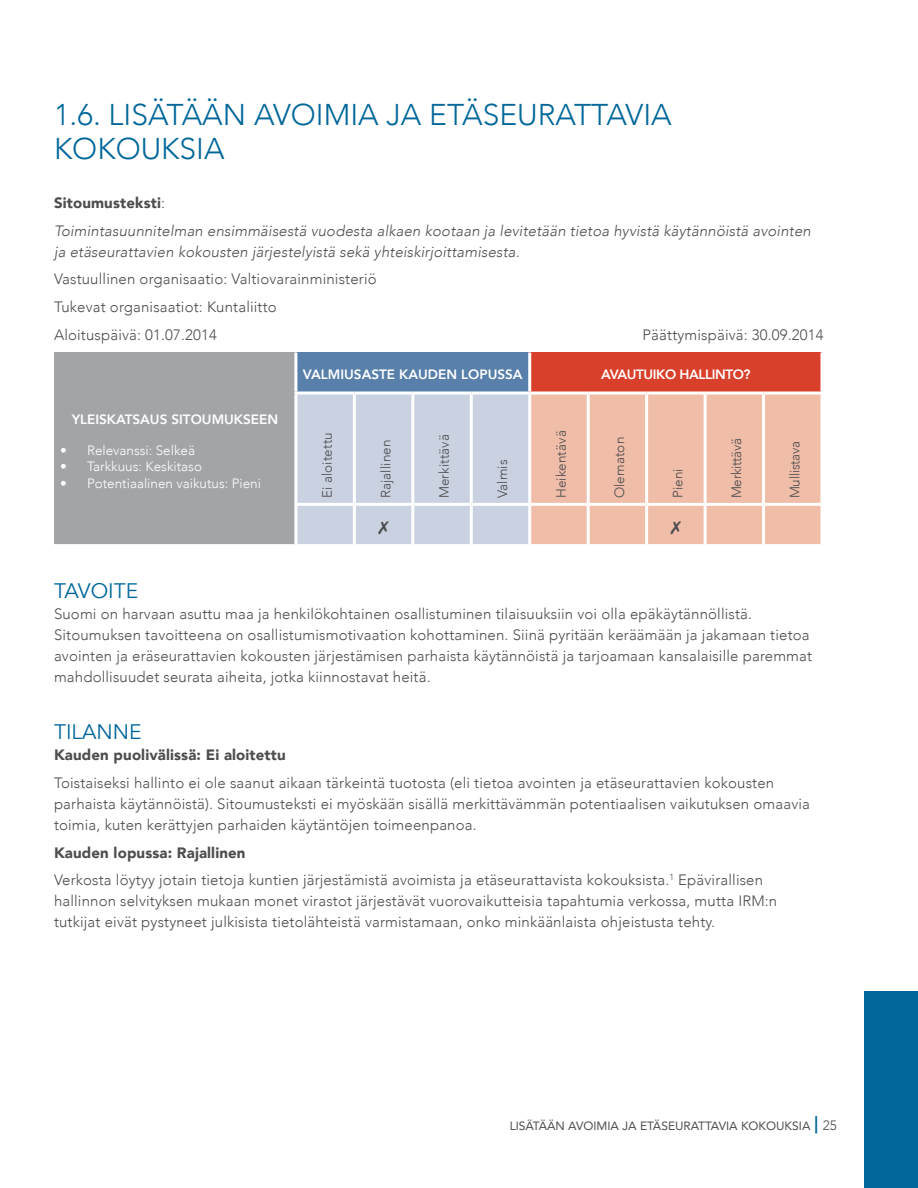
<style>
.page{position:relative;width:918px;height:1188px;background:#fff}
.page>*{position:absolute;margin:0;border:0;box-sizing:border-box;transform-origin:0 0}
.t1{font:300 30px/34.5px "Avenir";color:#01679a}
.t2{font:21px "Avenir";color:#01679a}
.t3{font:300 15px/21px "Avenir";letter-spacing:.01em;color:#4d4d4f}
.t4{font:italic 300 15px/27.8px "Avenir";letter-spacing:.01em;color:#4d4d4f}
.t5{font:900 15px "Avenir";letter-spacing:.01em;color:#4d4d4f}
.t6{font:300 13.5px "Avenir";color:#fff}
.t7{font:300 13.5px "Avenir";letter-spacing:.01em;color:#4d4d4f}
.t8{font:800 13.5px "Avenir";color:#fff}
.t9{font:300 13.5px "Avenir";letter-spacing:-.02em;color:#4d4d4f}
.t10{font:800 13.5px "Avenir";letter-spacing:-.03em;color:#fff}
.t11{font:12px "Avenir";color:#4d4d4f}
.s1{font-weight:900;font-style:normal}
.s2{font-style:normal}
.s3{font-weight:900}
.s4{font-weight:500;font-size:22.5px;color:#01679a}
.s5{font-weight:300;font-size:13.5px}
</style>
<div class="page">
<div style="left:864px;top:991px;width:54px;height:197px;background:#01679a"></div>
<div style="left:54px;top:352px;width:242px;height:194px;background:#a2a4a7"></div>
<div style="left:296px;top:352px;width:234px;height:41px;background:#5880ab"></div>
<div style="left:530px;top:352px;width:292px;height:41px;background:#d9402b"></div>
<div style="left:531px;top:394px;width:289px;height:150px;background:#f0bda8"></div>
<hr style="left:294px;top:392px;width:60px;height:2px;background:#fff">
<hr style="left:354px;top:392px;width:59px;height:2px;background:#fff">
<hr style="left:413px;top:392px;width:58px;height:2px;background:#fff">
<hr style="left:471px;top:392px;width:59px;height:2px;background:#fff">
<hr style="left:530px;top:392px;width:58px;height:2px;background:#fff">
<hr style="left:588px;top:392px;width:59px;height:2px;background:#fff">
<hr style="left:587px;top:394px;width:3px;height:109px;background:#fff">
<hr style="left:647px;top:392px;width:58px;height:2px;background:#fff">
<hr style="left:645px;top:394px;width:3px;height:109px;background:#fff">
<hr style="left:705px;top:392px;width:59px;height:2px;background:#fff">
<hr style="left:704px;top:394px;width:3px;height:109px;background:#fff">
<hr style="left:764px;top:392px;width:60px;height:2px;background:#fff">
<hr style="left:762px;top:394px;width:3px;height:109px;background:#fff">
<svg style="left:820px;top:394px;width:2px;height:109px"></svg>
<hr style="left:294px;top:506px;width:3px;height:38px;background:#fff">
<hr style="left:530px;top:503px;width:58px;height:3px;background:#fff">
<hr style="left:588px;top:503px;width:59px;height:3px;background:#fff">
<hr style="left:587px;top:506px;width:3px;height:38px;background:#fff">
<hr style="left:647px;top:503px;width:58px;height:3px;background:#fff">
<hr style="left:645px;top:506px;width:3px;height:38px;background:#fff">
<hr style="left:705px;top:503px;width:59px;height:3px;background:#fff">
<hr style="left:704px;top:506px;width:3px;height:38px;background:#fff">
<hr style="left:764px;top:503px;width:60px;height:3px;background:#fff">
<hr style="left:762px;top:506px;width:3px;height:38px;background:#fff">
<svg style="left:820px;top:506px;width:1px;height:38px"></svg>
<hr style="left:54px;top:544px;width:242px;height:3px;background:#fff">
<hr style="left:294px;top:394px;width:3px;height:109px;background:#fff">
<hr style="left:294px;top:503px;width:60px;height:3px;background:#fff">
<hr style="left:294px;top:352px;width:3px;height:40px;background:#fff">
<svg style="left:820px;top:352px;width:2px;height:40px"></svg>
<hr style="left:528px;top:352px;width:3px;height:40px;background:#fff">
<svg style="left:296px;top:393px;width:234px;height:152px"></svg>
<svg style="left:671px;top:521px;width:10px;height:14px"></svg>
<h1 class="t1" style="left:54px;top:97px;width:619px">1.6. LISÄTÄÄN AVOIMIA JA ETÄSEURATTAVIA<br>KOKOUKSIA</h1>
<p class="t4" style="left:54px;top:189px;width:758px"><span class="s1">Sitoumusteksti</span><span class="s2">:<br></span>Toimintasuunnitelman ensimmäisestä vuodesta alkaen kootaan ja levitetään tietoa hyvistä käytännöistä avointen</p>
<p class="t4" style="left:54px;top:237px;width:467px">ja etäseurattavien kokousten järjestelyistä sekä yhteiskirjoittamisesta.</p>
<p class="t3" style="left:54px;top:265px;width:324px;line-height:27.8px">Vastuullinen organisaatio: Valtiovarainministeriö<br>Tukevat organisaatiot: Kuntaliitto<br>Aloituspäivä: 01.07.2014</p>
<p class="t3" style="left:643px;top:324px;width:182px">Päättymispäivä: 30.09.2014</p>
<p class="t8" style="left:72px;top:409px;width:208px">YLEISKATSAUS SITOUMUKSEEN</p>
<p class="t6" style="left:60px;top:443px;width:137px">• Relevanssi: Selkeä</p>
<p class="t6" style="left:60px;top:459px;width:144px">• Tarkkuus: Keskitaso</p>
<p class="t6" style="left:60px;top:475px;width:203px">• Potentiaalinen vaikutus: Pieni</p>
<p class="t8" style="left:303px;top:364px;width:221px">VALMIUSASTE KAUDEN LOPUSSA</p>
<p class="t10" style="left:601px;top:364px;width:151px">AVAUTUIKO HALLINTO?</p>
<p class="t7" style="left:319px;top:498px;width:68px;rotate:-90deg">Ei aloitettu</p>
<p class="t7" style="left:378px;top:498px;width:60px;rotate:-90deg">Rajallinen</p>
<p class="t7" style="left:436px;top:498px;width:66px;rotate:-90deg">Merkittävä</p>
<p class="t7" style="left:495px;top:498px;width:40px;rotate:-90deg">Valmis</p>
<p class="t7" style="left:553px;top:498px;width:69px;rotate:-90deg">Heikentävä</p>
<p class="t7" style="left:612px;top:498px;width:63px;rotate:-90deg">Olematon</p>
<p class="t7" style="left:670px;top:498px;width:31px;rotate:-90deg">Pieni</p>
<p class="t9" style="left:728px;top:498px;width:62px;rotate:-90deg">Merkittävä</p>
<p class="t9" style="left:787px;top:498px;width:59px;rotate:-90deg">Mullistava</p>
<h2 class="t2" style="left:54px;top:578px;width:86px">TAVOITE</h2>
<p class="t3" style="left:54px;top:603px;width:760px">Suomi on harvaan asuttu maa ja henkilökohtainen osallistuminen tilaisuuksiin voi olla epäkäytännöllistä.<br>Sitoumuksen tavoitteena on osallistumismotivaation kohottaminen. Siinä pyritään keräämään ja jakamaan tietoa avointen ja eräseurattavien kokousten järjestämisen parhaista käytännöistä ja tarjoamaan kansalaisille paremmat mahdollisuudet seurata aiheita, jotka kiinnostavat heitä.</p>
<h2 class="t2" style="left:54px;top:719px;width:89px">TILANNE</h2>
<p class="t5" style="left:54px;top:742px;width:233px">Kauden puolivälissä: Ei aloitettu</p>
<p class="t3" style="left:54px;top:772px;width:757px">Toistaiseksi hallinto ei ole saanut aikaan tärkeintä tuotosta (eli tietoa avointen ja etäseurattavien kokousten parhaista käytännöistä). Sitoumusteksti ei myöskään sisällä merkittävämmän potentiaalisen vaikutuksen omaavia toimia, kuten kerättyjen parhaiden käytäntöjen toimeenpanoa.</p>
<p class="t3" style="left:54px;top:839px;width:711px;line-height:27.8px"><span class="s3">Kauden lopussa: Rajallinen<br></span>Verkosta löytyy jotain tietoja kuntien järjestämistä avoimista ja etäseurattavista kokouksista.<sup>1</sup> Epävirallisen</p>
<p class="t3" style="left:54px;top:891px;width:725px">hallinnon selvityksen mukaan monet virastot järjestävät vuorovaikutteisia tapahtumia verkossa, mutta IRM:n tutkijat eivät pystyneet julkisista tietolähteistä varmistamaan, onko minkäänlaista ohjeistusta tehty.</p>
<p class="t11" style="left:510px;top:1116px;width:329px">LISÄTÄÄN AVOIMIA JA ETÄSEURATTAVIA KOKOUKSIA <span class="s4">|</span> <span class="s5">25</span></p>
</div>
